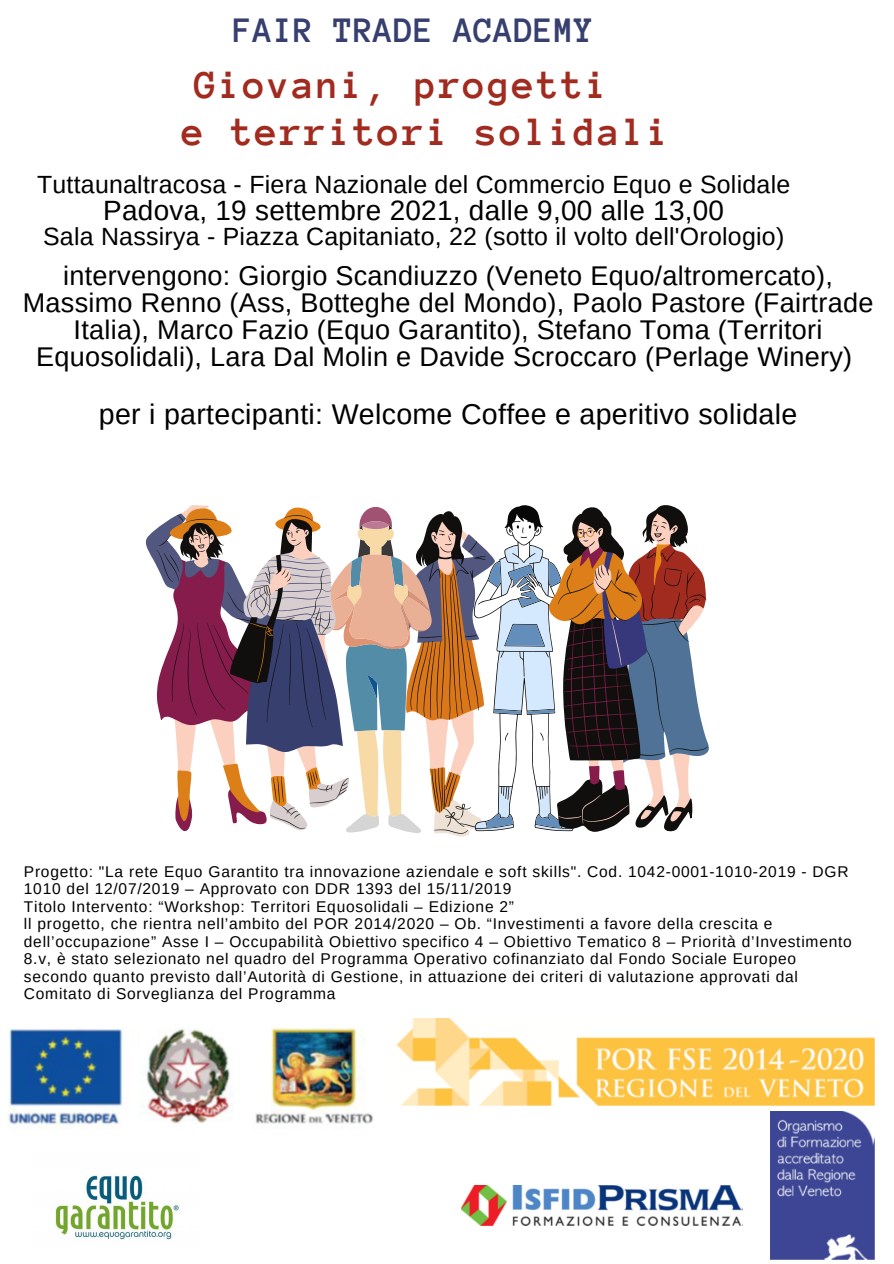
<style>
.page{position:relative;width:894px;height:1264px;background:#fff}
.page>*{position:absolute;margin:0;border:0;box-sizing:border-box;transform-origin:0 0}
.t1{font:700 41.1px "Anonymous Pro";letter-spacing:.05em;color:#a22b20}
.t2{font:700 36.75px "Anonymous Pro";color:#373f6e}
.t3{font:28.5px "Arimo";letter-spacing:.01em;color:#000}
.t4{font:27.9px "Arimo";letter-spacing:.01em;color:#000}
.t5{font:27px/27px "Arimo";letter-spacing:.01em;color:#000;text-align:center}
.t6{font:24.9px "Arimo";letter-spacing:.01em;color:#000}
.t7{font:15.6px/17.5px "Arimo";letter-spacing:.05em;color:#000}
</style>
<div class="page">
<svg style="left:145px;top:505px;width:563px;height:331px"></svg>
<img style="left:8px;top:1027px;width:365px;height:101px">
<img style="left:770px;top:1111px;width:104px;height:148px">
<img style="left:397px;top:1018px;width:476px;height:87px">
<img style="left:461px;top:1185px;width:281px;height:40px">
<img style="left:55px;top:1174px;width:125px;height:66px">
<p class="t2" style="left:233px;top:12px;width:362px">FAIR TRADE ACADEMY</p>
<p class="t1" style="left:194px;top:65px;width:415px">Giovani, progetti</p>
<p class="t1" style="left:182px;top:111px;width:488px">e territori solidali</p>
<p class="t6" style="left:37px;top:170px;width:754px">Tuttaunaltracosa - Fiera Nazionale del Commercio Equo e Solidale</p>
<p class="t4" style="left:103px;top:195px;width:622px">Padova, 19 settembre 2021, dalle 9,00 alle 13,00</p>
<p class="t6" style="left:43px;top:222px;width:742px">Sala Nassirya - Piazza Capitaniato, 22 (sotto il volto dell'Orologio)</p>
<p class="t5" style="left:23px;top:262px;width:851px">intervengono: Giorgio Scandiuzzo (Veneto Equo/altromercato), Massimo Renno (Ass, Botteghe del Mondo), Paolo Pastore (Fairtrade Italia), Marco Fazio (Equo Garantito), Stefano Toma (Territori Equosolidali), Lara Dal Molin e Davide Scroccaro (Perlage Winery)</p>
<p class="t3" style="left:99px;top:398px;width:699px">per i partecipanti: Welcome Coffee e aperitivo solidale</p>
<p class="t7" style="left:24px;top:862px;width:826px">Progetto: "La rete Equo Garantito tra innovazione aziendale e soft skills". Cod. 1042-0001-1010-2019 - DGR<br>1010 del 12/07/2019 – Approvato con DDR 1393 del 15/11/2019</p>
<p class="t7" style="left:24px;top:897px;width:491px">Titolo Intervento: “Workshop: Territori Equosolidali – Edizione 2”</p>
<p class="t7" style="left:24px;top:915px;width:829px">ll progetto, che rientra nell’ambito del POR 2014/2020 – Ob. “Investimenti a favore della crescita e dell’occupazione” Asse I – Occupabilità Obiettivo specifico 4 – Obiettivo Tematico 8 – Priorità d’Investimento 8.v, è stato selezionato nel quadro del Programma Operativo cofinanziato dal Fondo Sociale Europeo secondo quanto previsto dall’Autorità di Gestione, in attuazione dei criteri di valutazione approvati dal Comitato di Sorveglianza del Programma</p>
</div>
